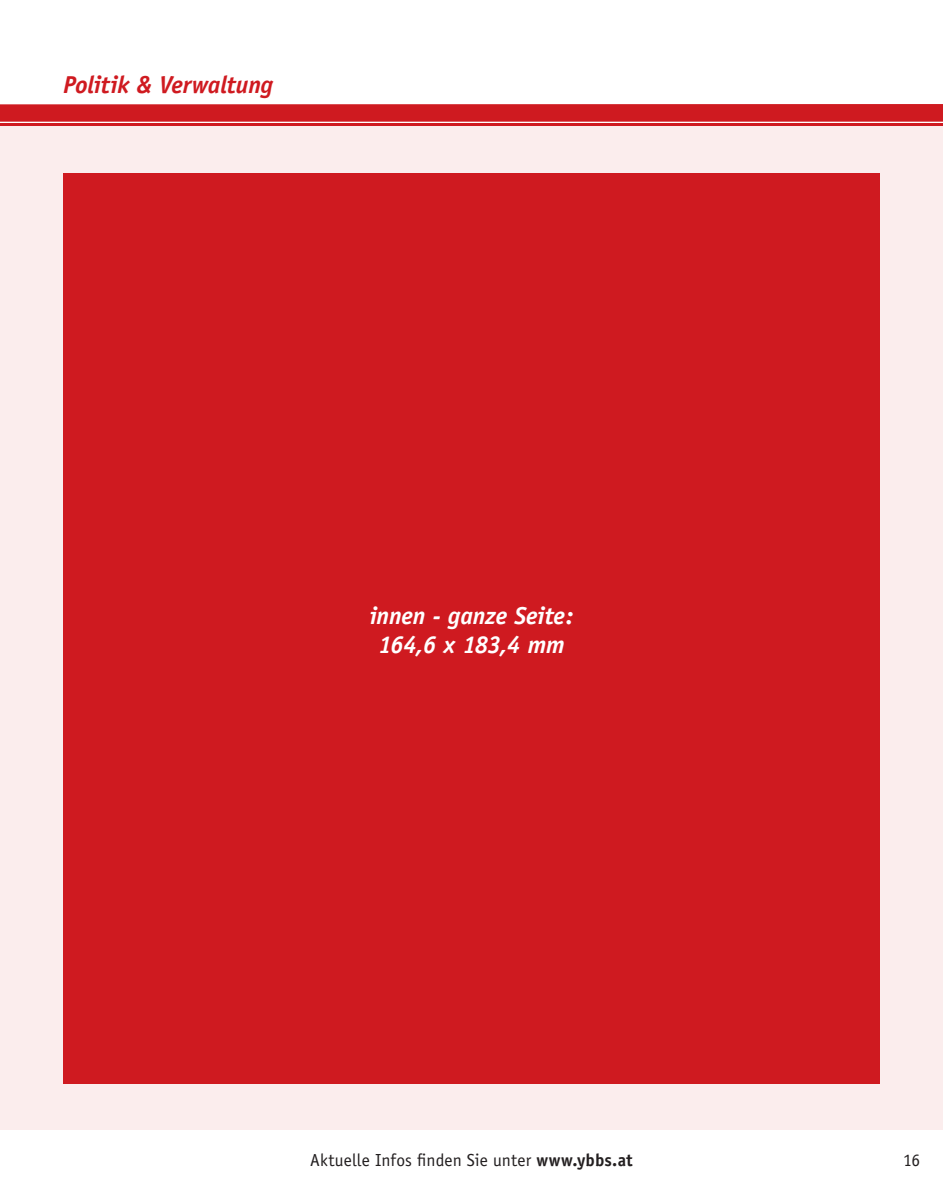
<style>
.page{position:relative;width:943px;height:1191px;background:#fff}
.page>*{position:absolute;margin:0;border:0;box-sizing:border-box;transform-origin:0 0}
.Headline_WEISS_im_Ka{font:italic 700 24.5px "Officina Sans";letter-spacing:-.01em;color:#fff}
.t1{font:italic 700 24.5px "Officina Sans Std";letter-spacing:-.01em;color:#cf1a20}
.t2{font:17.5px "Officina Sans Std";letter-spacing:.005em;color:#231f20}
.s1{font-weight:700}
</style>
<div class="page">
<div style="left:0;top:125px;width:943px;height:1004px;background:#fbeded"></div>
<svg style="left:0;top:104px;width:943px;height:18px;background:#d02026"></svg>
<hr style="left:0;top:123px;width:943px;height:2px;background:#cf1a20">
<div style="left:63px;top:174px;width:817px;height:909px;background:#cf1a20"></div>
<h1 class="t1" style="left:63px;top:70px;width:212px">Politik &amp; Verwaltung</h1>
<p class="Headline_WEISS_im_Ka" style="left:370px;top:600px;width:205px">innen - ganze Seite:</p>
<p class="Headline_WEISS_im_Ka" style="left:378px;top:630px;width:188px">164,6 x 183,4 mm</p>
<p class="t2" style="left:310px;top:1150px;width:324px">Aktuelle Infos finden Sie unter <span class="s1">www.ybbs.at</span></p>
<p class="t2" style="left:903px;top:1150px;width:19px">16</p>
</div>
